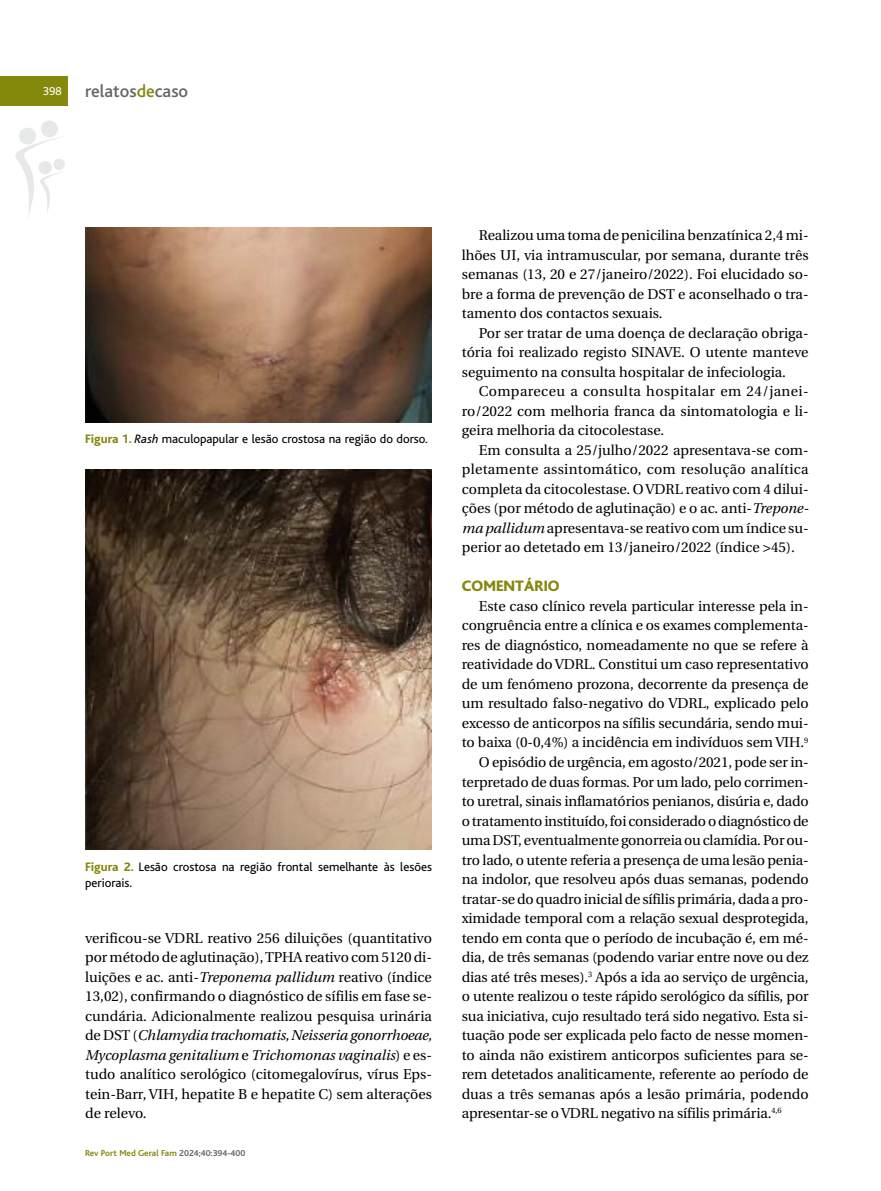
<style>
.page{position:relative;width:881px;height:1191px;background:#fff}
.page>*{position:absolute;margin:0;border:0;box-sizing:border-box;transform-origin:0 0}
.t1{font:500 18px "Bliss";color:#666}
.t2{font:800 15.75px "Bliss";color:#84880b}
.t3{font:14.25px/19.5px "Utopia";letter-spacing:-.01em;color:#000;text-align:justify}
.t4{font:12.75px/16.5px "Bliss";color:#000}
.t5{font:12px "Bliss";color:#fff}
.t6{font:700 9px "Bliss";color:#84880b}
.s1{color:#84880b}
.s2{font-weight:800;color:#84880b}
.s3{font-style:italic}
.s4{color:#666}
</style>
<div class="page">
<svg style="left:15px;top:120px;width:50px;height:95px"></svg>
<div style="left:0;top:77px;width:68px;height:29px;background:#84880b"></div>
<img style="left:85px;top:227px;width:347px;height:195px">
<img style="left:85px;top:469px;width:347px;height:380px">
<p class="t5" style="left:43px;top:87px;width:20px">398</p>
<p class="t1" style="left:85px;top:85px;width:104px">relatos<span class="s1">de</span>caso</p>
<p class="t4" style="left:85px;top:432px;width:344px"><span class="s2">Figura 1.</span> <span class="s3">Rash</span> maculopapular e lesão crostosa na região do dorso.</p>
<p class="t4" style="left:85px;top:859px;width:348px"><span class="s2">Figura 2.</span> Lesão crostosa na região frontal semelhante às lesões periorais.</p>
<p class="t3" style="left:85px;top:929px;width:348px">verificou-se VDRL reativo 256 diluições (quantitativo por método de aglutinação),TPHA reativo com 5120 di&shy;luições e ac. anti-<span class="s3">Treponema pallidum</span> reativo (índice 13,02), confirmando o diagnóstico de sífilis em fase se&shy;cundária. Adicionalmente realizou pesquisa urinária de DST (<span class="s3">Chlamydia trachomatis,Neisseria gonorrhoeae, Mycoplasma genitalium</span> e <span class="s3">Trichomonas vaginalis</span>) e es&shy;tudo analítico serológico (citomegalovírus, vírus Eps&shy;tein-Barr, VIH, hepatite B e hepatite C) sem alterações de relevo.</p>
<p class="t6" style="left:85px;top:1149px;width:162px">Rev Port Med Geral Fam <span class="s4">2024;40:394-400</span></p>
<p class="t3" style="left:461px;top:227px;width:348px;text-indent:17px">Realizou uma toma de penicilina benzatínica 2,4 mi&shy;lhões UI, via intramuscular, por semana, durante três semanas (13, 20 e 27/janeiro/2022). Foi elucidado so&shy;bre a forma de prevenção de DST e aconselhado o tra&shy;tamento dos contactos sexuais.</p>
<p class="t3" style="left:461px;top:324px;width:348px;text-indent:17px">Por ser tratar de uma doença de declaração obriga&shy;tória foi realizado registo SINAVE. O utente manteve seguimento na consulta hospitalar de infeciologia.</p>
<p class="t3" style="left:461px;top:383px;width:348px;text-indent:17px">Compareceu a consulta hospitalar em 24/janei&shy;ro/2022 com melhoria franca da sintomatologia e li&shy;geira melhoria da citocolestase.</p>
<p class="t3" style="left:461px;top:441px;width:348px;text-indent:17px">Em consulta a 25/julho/2022 apresentava-se com&shy;pletamente assintomático, com resolução analítica completa da citocolestase. OVDRL reativo com 4 dilui&shy;ções (por método de aglutinação) e o ac. anti-<span class="s3">Trepone&shy;ma pallidum</span> apresentava-se reativo com um índice su&shy;perior ao detetado em 13/janeiro/2022 (índice &gt;45).</p>
<p class="t2" style="left:461px;top:581px;width:99px">COMENTÁRIO</p>
<p class="t3" style="left:478px;top:597px;width:331px">Este caso clínico revela particular interesse pela in-</p>
<p class="t3" style="left:461px;top:617px;width:348px">congruência entre a clínica e os exames complementa-</p>
<p class="t3" style="left:461px;top:636px;width:348px">res de diagnóstico, nomeadamente no que se refere à</p>
<p class="t3" style="left:461px;top:656px;width:348px">reatividade doVDRL. Constitui um caso representativo</p>
<p class="t3" style="left:461px;top:675px;width:348px">de um fenómeno prozona, decorrente da presença de</p>
<p class="t3" style="left:461px;top:695px;width:348px">um resultado falso-negativo do VDRL, explicado pelo</p>
<p class="t3" style="left:461px;top:714px;width:348px">excesso de anticorpos na sífilis secundária, sendo mui-</p>
<p class="t3" style="left:461px;top:734px;width:348px">to baixa (0-0,4%) a incidência em indivíduos sem VIH.<sup>9</sup></p>
<p class="t3" style="left:478px;top:753px;width:331px">O episódio de urgência, em agosto/2021, pode ser in-</p>
<p class="t3" style="left:461px;top:773px;width:348px">terpretado de duas formas. Por um lado, pelo corrimen-</p>
<p class="t3" style="left:461px;top:792px;width:348px">to uretral, sinais inflamatórios penianos, disúria e, dado</p>
<p class="t3" style="left:461px;top:812px;width:348px">otratamentoinstituído,foi consideradoodiagnósticode</p>
<p class="t3" style="left:461px;top:831px;width:348px">umaDST, eventualmente gonorreiaouclamídia.Porou-</p>
<p class="t3" style="left:461px;top:851px;width:348px">tro lado, o utente referia a presença de uma lesão penia-</p>
<p class="t3" style="left:461px;top:870px;width:348px">na indolor, que resolveu após duas semanas, podendo</p>
<p class="t3" style="left:461px;top:890px;width:348px">tratar-sedoquadroinicialde sífilisprimária,dada apro-</p>
<p class="t3" style="left:461px;top:909px;width:348px">ximidade temporal com a relação sexual desprotegida,</p>
<p class="t3" style="left:461px;top:929px;width:348px">tendo em conta que o período de incubação é, em mé-</p>
<p class="t3" style="left:461px;top:948px;width:348px">dia, de três semanas (podendo variar entre nove ou dez</p>
<p class="t3" style="left:461px;top:968px;width:348px">dias até três meses).<sup>3</sup> Após a ida ao serviço de urgência,</p>
<p class="t3" style="left:461px;top:987px;width:348px">o utente realizou o teste rápido serológico da sífilis, por</p>
<p class="t3" style="left:461px;top:1007px;width:348px">sua iniciativa, cujo resultado terá sido negativo. Esta si-</p>
<p class="t3" style="left:461px;top:1026px;width:348px">tuação pode ser explicada pelo facto de nesse momen-</p>
<p class="t3" style="left:461px;top:1046px;width:348px">to ainda não existirem anticorpos suficientes para se-</p>
<p class="t3" style="left:461px;top:1065px;width:348px">rem detetados analiticamente, referente ao período de</p>
<p class="t3" style="left:461px;top:1085px;width:348px">duas a três semanas após a lesão primária, podendo</p>
<p class="t3" style="left:461px;top:1104px;width:321px">apresentar-se oVDRL negativo na sífilis primária.<sup>4,6</sup></p>
</div>
